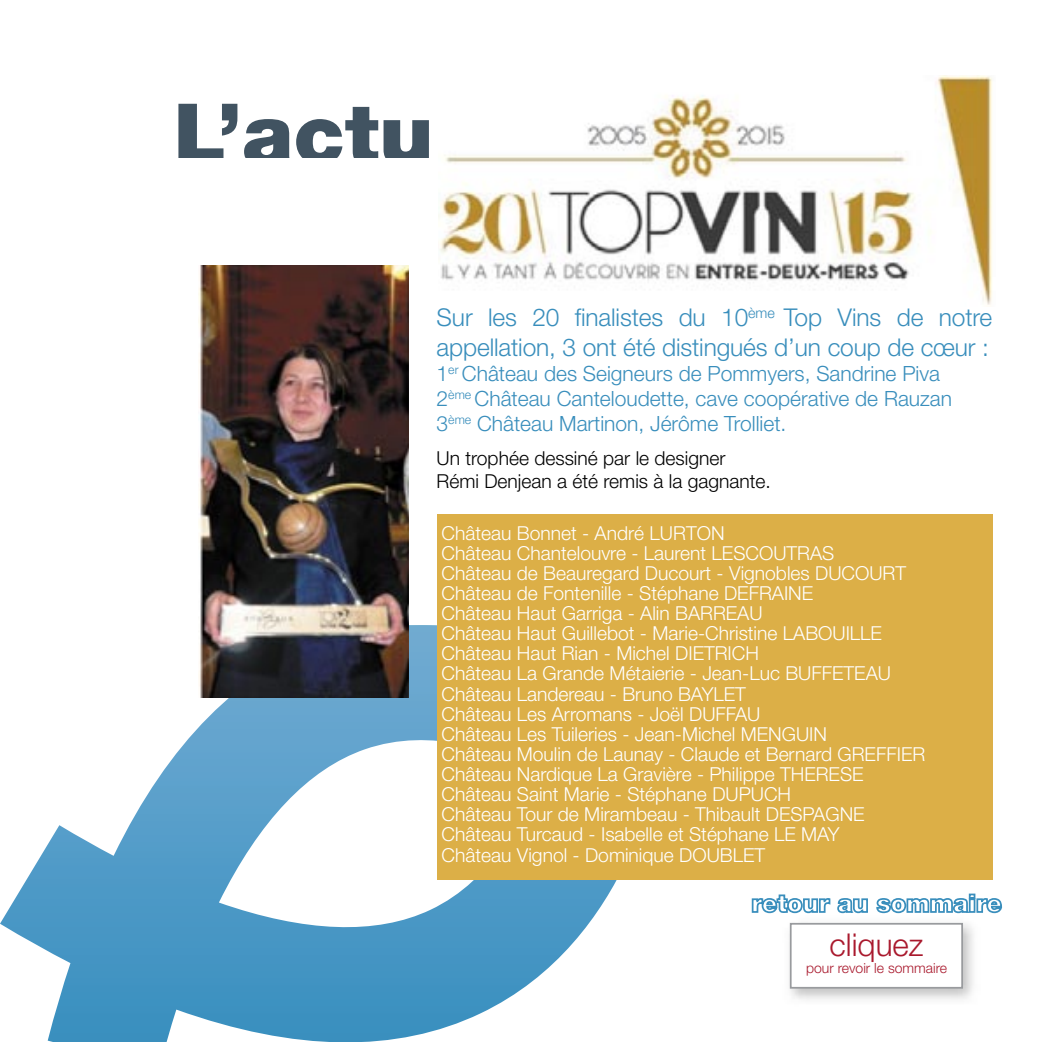
<style>
.page{position:relative;width:1042px;height:1042px;background:#fff}
.page>*{position:absolute;margin:0;border:0;box-sizing:border-box;transform-origin:0 0}
.t1{font:900 84px "Helvetica Neue";color:#415361}
.t2{font:300 31.5px "Helvetica Neue";color:#a9192d}
.t3{font:300 24.5px/29.4px "Helvetica Neue";letter-spacing:-.005em;color:#398ebc}
.t4{font:300 21px/25.2px "Helvetica Neue";color:#398ebc}
.t5{font:300 19.25px/20.1px "Helvetica Neue";color:#fff}
.t6{font:300 19.25px/23.1px "Helvetica Neue";color:#000}
.t7{font:300 14px "Helvetica Neue";color:#a9192d}
</style>
<div class="page">
<svg style="left:752px;top:893px;width:250px;height:20px"></svg>
<svg style="left:0;top:626px;width:617px;height:416px"></svg>
<hr style="left:0;top:624px;width:665px;height:2px;background:#78b2d1">
<img style="left:438px;top:76px;width:555px;height:229px">
<svg style="left:790px;top:923px;width:173px;height:65px"></svg>
<img style="left:198px;top:265px;width:210px;height:432px">
<div style="left:437px;top:515px;width:555px;height:365px;background:#dcaf47"></div>
<h1 class="t1" style="left:174px;top:84px;width:261px">L’actu</h1>
<p class="t3" style="left:437px;top:302px;width:557px">Sur les 20 finalistes du 10<sup>ème</sup> Top Vins de notre appellation, 3 ont été distingués d’un coup de cœur :</p>
<p class="t4" style="left:437px;top:360px;width:517px">1<sup>er</sup> Château des Seigneurs de Pommyers, Sandrine Piva<br>2<sup>ème</sup> Château Canteloudette, cave coopérative de Rauzan<br>3<sup>ème</sup> Château Martinon, Jérôme Trolliet.</p>
<p class="t6" style="left:437px;top:446px;width:336px">Un trophée dessiné par le designer<br>Rémi Denjean a été remis à la gagnante.</p>
<p class="t5" style="left:441px;top:522px;width:485px">Château Bonnet - André LURTON<br>Château Chantelouvre - Laurent LESCOUTRAS<br>Château de Beauregard Ducourt - Vignobles DUCOURT Château de Fontenille - Stéphane DEFRAINE<br>Château Haut Garriga - Alin BARREAU<br>Château Haut Guillebot - Marie-Christine LABOUILLE Château Haut Rian - Michel DIETRICH<br>Château La Grande Métaierie - Jean-Luc BUFFETEAU Château Landereau - Bruno BAYLET<br>Château Les Arromans - Joël DUFFAU<br>Château Les Tuileries - Jean-Michel MENGUIN<br>Château Moulin de Launay - Claude et Bernard GREFFIER Château Nardique La Gravière - Philippe THERESE Château Saint Marie - Stéphane DUPUCH<br>Château Tour de Mirambeau - Thibault DESPAGNE Château Turcaud - Isabelle et Stéphane LE MAY<br>Château Vignol - Dominique DOUBLET</p>
<h2 class="t2" style="left:829px;top:926px;width:95px">cliquez</h2>
<p class="t7" style="left:806px;top:959px;width:143px">pour revoir le sommaire</p>
</div>
